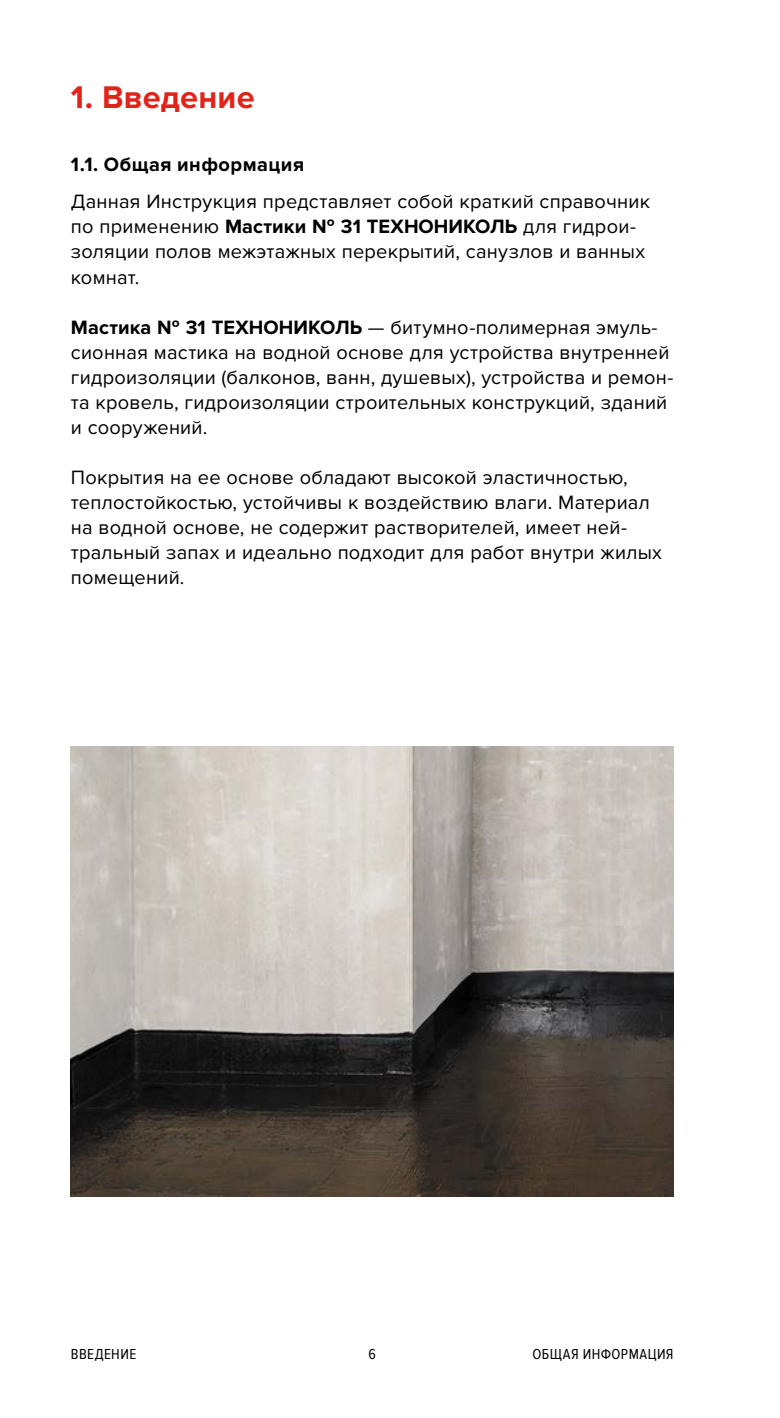
<style>
.page{position:relative;width:780px;height:1418px;background:#fff}
.page>*{position:absolute;margin:0;border:0;box-sizing:border-box;transform-origin:0 0}
.t1{font:700 32.5px "Proxima Nova";letter-spacing:.005em;color:#e2231a}
.t2{font:20px/25px "Proxima Nova";letter-spacing:.01em;color:#000}
.t3{font:700 20px "Proxima Nova";letter-spacing:.02em;color:#000}
.t4{font:15px "Proxima Nova Cond";letter-spacing:.03em;color:#000}
.s1{font-weight:700}
</style>
<div class="page">
<img style="left:71px;top:746px;width:602px;height:450px">
<h1 class="t1" style="left:71px;top:79px;width:185px">1. Введение</h1>
<p class="t3" style="left:71px;top:153px;width:235px">1.1. Общая информация</p>
<p class="t2" style="left:71px;top:190px;width:580px">Данная Инструкция представляет собой краткий справочник по применению <span class="s1">Мастики № 31 ТЕХНОНИКОЛЬ</span> для гидрои&shy;золяции полов межэтажных перекрытий, санузлов и ванных комнат.</p>
<p class="t2" style="left:71px;top:315px;width:604px"><span class="s1">Мастика № 31 ТЕХНОНИКОЛЬ</span> — битумно-полимерная эмуль&shy;сионная мастика на водной основе для устройства внутренней гидроизоляции (балконов, ванн, душевых), устройства и ремон&shy;та кровель, гидроизоляции строительных конструкций, зданий и сооружений.</p>
<p class="t2" style="left:71px;top:465px;width:592px">Покрытия на ее основе обладают высокой эластичностью, теплостойкостью, устойчивы к воздействию влаги. Материал на водной основе, не содержит растворителей, имеет ней&shy;тральный запах и идеально подходит для работ внутри жилых помещений.</p>
<p class="t4" style="left:71px;top:1345px;width:42px">ВВЕДЕНИЕ</p>
<p class="t4" style="left:532px;top:1345px;width:142px">Общая информация</p>
<p class="t4" style="left:368px;top:1345px;width:9px">6</p>
</div>
